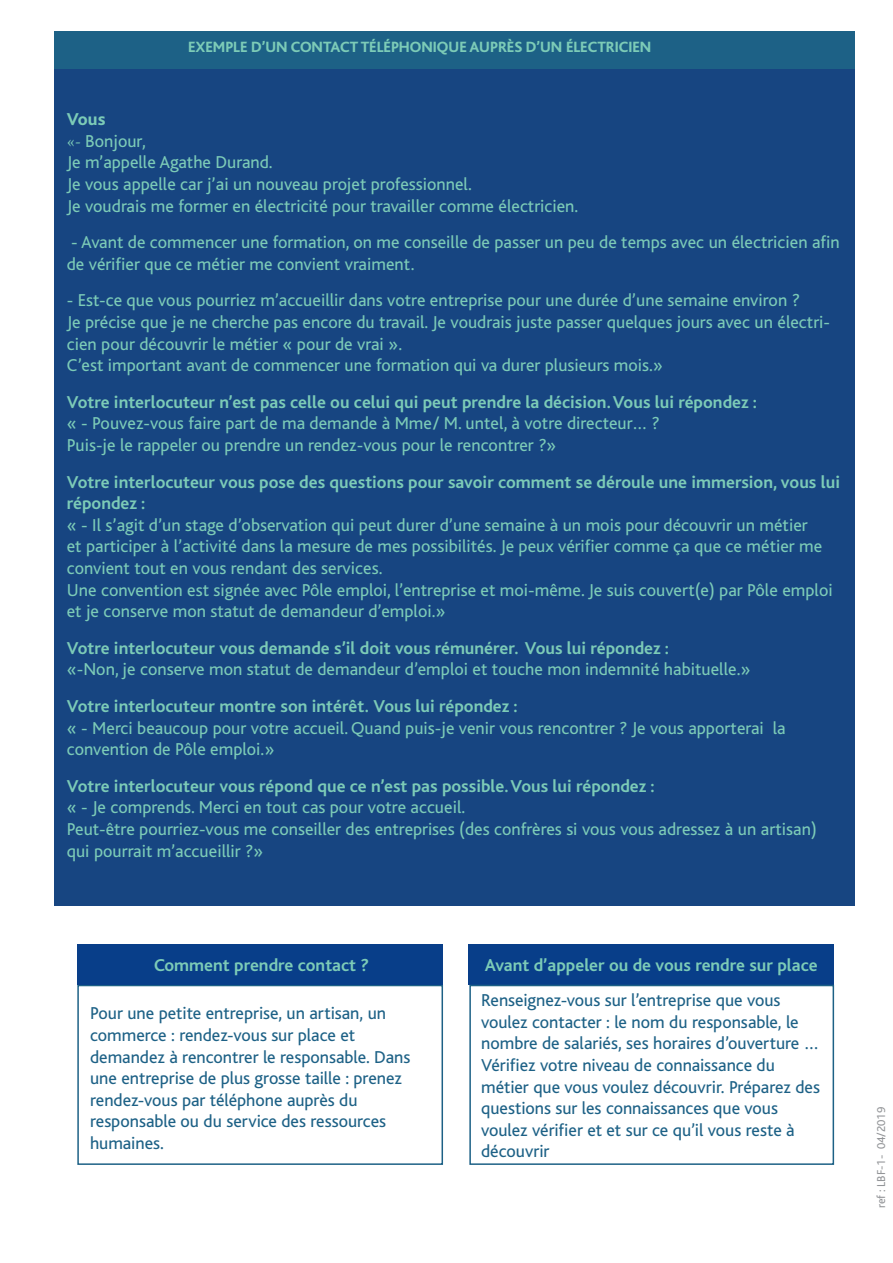
<style>
.page{position:relative;width:893px;height:1263px;background:#fff}
.page>*{position:absolute;margin:0;border:0;box-sizing:border-box;transform-origin:0 0}
.t1{font:18px/21.6px "Bliss";color:#7ccbb7}
.t2{font:18px/21.6px "Bliss";letter-spacing:-.005em;color:#1d6186}
.t3{font:700 18px/21.6px "Bliss";color:#7ccbb7}
.t4{font:800 15.6px "Bliss";color:#7ccbb7}
.t5{font:12px "Bliss";color:#939598}
.s1{font-weight:800}
.s2{font-family:"Minion Pro"}
</style>
<div class="page">
<div style="left:54px;top:31px;width:801px;height:52px;background:#1d6186"></div>
<div style="left:54px;top:69px;width:801px;height:837px;background:#174581"></div>
<div style="left:77px;top:985px;width:366px;height:180px;border:2px solid #1d6186"></div>
<div style="left:77px;top:944px;width:366px;height:41px;background:#083e89"></div>
<div style="left:468px;top:944px;width:366px;height:41px;background:#083e89"></div>
<div style="left:469px;top:985px;width:365px;height:180px;border:2px solid #1d6186"></div>
<p class="t4" style="left:188px;top:39px;width:465px">EXEMPLE D’UN CONTACT TÉLÉPHONIQUE AUPRÈS D’UN ÉLECTRICIEN</p>
<p class="t1" style="left:67px;top:109px;width:513px"><span class="s1">Vous<br></span><span class="s2">«-</span> Bonjour,<br>Je m’appelle Agathe Durand.<br>Je vous appelle car j’ai un nouveau projet professionnel.<br>Je voudrais me former en électricité pour travailler comme électricien.</p>
<p class="t1" style="left:67px;top:232px;width:775px">- Avant de commencer une formation, on me conseille de passer un peu de temps avec un électricien afin de vérifier que ce métier me convient vraiment.</p>
<p class="t1" style="left:67px;top:290px;width:765px">- Est-ce que vous pourriez m’accueillir dans votre entreprise pour une durée d’une semaine environ ?<br>Je précise que je ne cherche pas encore du travail. Je voudrais juste passer quelques jours avec un électri&shy;cien pour découvrir le métier « pour de vrai ».<br>C’est important avant de commencer une formation qui va durer plusieurs mois.»</p>
<p class="t3" style="left:67px;top:391px;width:692px">Votre interlocuteur n’est pas celle ou celui qui peut prendre la décision. Vous lui répondez :</p>
<p class="t1" style="left:67px;top:413px;width:595px">« - Pouvez-vous faire part de ma demande à Mme/ M. untel, à votre directeur… ?<br>Puis-je le rappeler ou prendre un rendez-vous pour le rencontrer ?»</p>
<p class="t3" style="left:67px;top:471px;width:775px">Votre interlocuteur vous pose des questions pour savoir comment se déroule une immersion, vous lui répondez :</p>
<p class="t1" style="left:67px;top:514px;width:767px">« - Il s’agit d’un stage d’observation qui peut durer d’une semaine à un mois pour découvrir un métier<br>et participer à l’activité dans la mesure de mes possibilités. Je peux vérifier comme ça que ce métier me convient tout en vous rendant des services.<br>Une convention est signée avec Pôle emploi, l’entreprise et moi-même. Je suis couvert(e) par Pôle emploi et je conserve mon statut de demandeur d’emploi.»</p>
<p class="t3" style="left:67px;top:637px;width:604px">Votre interlocuteur vous demande s’il doit vous rémunérer. Vous lui répondez :</p>
<p class="t1" style="left:67px;top:659px;width:685px">«-Non, je conserve mon statut de demandeur d’emploi et touche mon indemnité habituelle.»</p>
<p class="t3" style="left:67px;top:696px;width:452px">Votre interlocuteur montre son intérêt. Vous lui répondez :</p>
<p class="t1" style="left:67px;top:717px;width:720px">« - Merci beaucoup pour votre accueil. Quand puis-je venir vous rencontrer ? Je vous apporterai la convention de Pôle emploi.»</p>
<p class="t3" style="left:67px;top:775px;width:589px">Votre interlocuteur vous répond que ce n’est pas possible. Vous lui répondez :</p>
<p class="t1" style="left:67px;top:797px;width:752px">« - Je comprends. Merci en tout cas pour votre accueil.<br>Peut-être pourriez-vous me conseiller des entreprises (des confrères si vous vous adressez à un artisan) qui pourrait m’accueillir ?»</p>
<p class="t3" style="left:154px;top:954px;width:216px">Comment prendre contact ?</p>
<p class="t2" style="left:90px;top:1003px;width:322px">Pour une petite entreprise, un artisan, un commerce : rendez-vous sur place et demandez à rencontrer le responsable. Dans une entreprise de plus grosse taille : prenez rendez-vous par téléphone auprès du responsable ou du service des ressources humaines.</p>
<p class="t3" style="left:485px;top:954px;width:334px">Avant d’appeler ou de vous rendre sur place</p>
<p class="t2" style="left:481px;top:990px;width:340px">Renseignez-vous sur l’entreprise que vous voulez contacter : le nom du responsable, le nombre de salariés, ses horaires d’ouverture … Vérifiez votre niveau de connaissance du métier que vous voulez découvrir. Préparez des questions sur les connaissances que vous voulez vérifier et et sur ce qu’il vous reste à découvrir</p>
<p class="t5" style="left:875px;top:1208px;width:102px;rotate:-90deg">ref : LBF-1- 04/2019</p>
</div>
